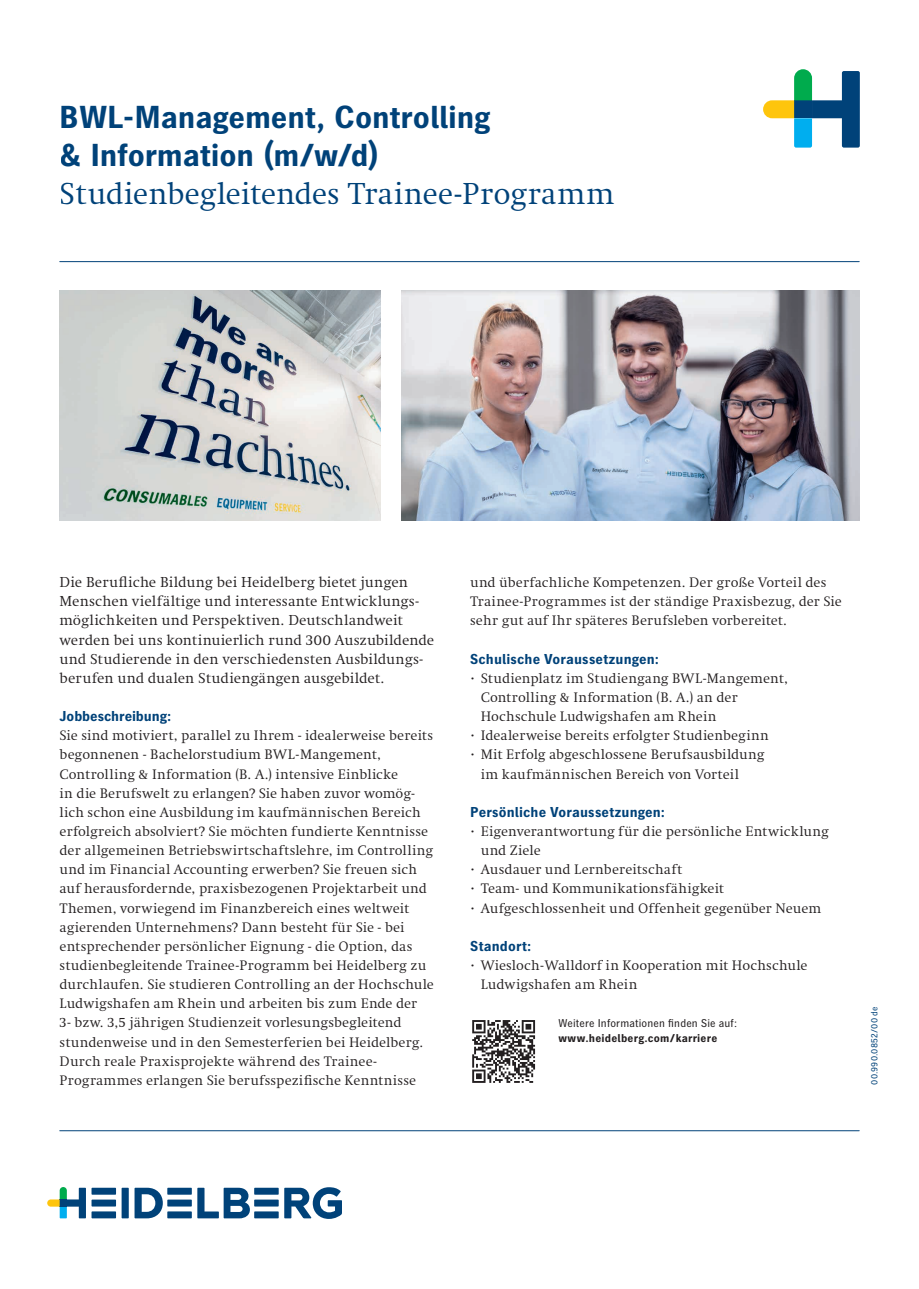
<style>
.page{position:relative;width:919px;height:1289px;background:#fff}
.page>*{position:absolute;margin:0;border:0;box-sizing:border-box;transform-origin:0 0}
.t1{font:700 31.5px/38.2px "Heidelberg Gothic Ml";letter-spacing:-.005em;color:#004279}
.t2{font:31.5px "Heidelberg Antiqua ML";letter-spacing:-.005em;color:#004279}
._003_Copy_Text_A4_An{font:15px/19.2px "Heidelberg Antiqua ML";letter-spacing:.005em;color:#231f20}
._003_Copy_Text_A4_An-2{font:14.25px/19.2px "Heidelberg Antiqua ML";letter-spacing:.01em;color:#231f20}
._003_Copy_Headline_A{font:700 14.25px "Heidelberg Gothic Ml";letter-spacing:.01em;color:#004279}
.t3{font:11.25px "Heidelberg Gothic Ml";letter-spacing:.015em;color:#231f20}
.t4{font:700 11.25px "Heidelberg Gothic Ml";letter-spacing:.02em;color:#231f20}
._016_Imprint_Printnu{font:9px "Heidelberg Gothic Ml";letter-spacing:.03em;color:#004279}
.s1{font-size:7.5px}
</style>
<div class="page">
<svg style="left:763px;top:69px;width:96px;height:79px"></svg>
<svg style="left:134px;top:1187px;width:29px;height:31px"></svg>
<div style="left:122px;top:1187px;width:7px;height:31px;background:#004279"></div>
<div style="left:91px;top:1187px;width:25px;height:7px;background:#004279"></div>
<div style="left:91px;top:1199px;width:25px;height:7px;background:#004279"></div>
<div style="left:91px;top:1211px;width:25px;height:7px;background:#004279"></div>
<div style="left:167px;top:1187px;width:25px;height:7px;background:#004279"></div>
<div style="left:167px;top:1199px;width:25px;height:7px;background:#004279"></div>
<div style="left:167px;top:1211px;width:25px;height:7px;background:#004279"></div>
<svg style="left:197px;top:1187px;width:53px;height:31px"></svg>
<div style="left:254px;top:1187px;width:25px;height:7px;background:#004279"></div>
<div style="left:254px;top:1199px;width:25px;height:7px;background:#004279"></div>
<div style="left:254px;top:1211px;width:25px;height:7px;background:#004279"></div>
<svg style="left:284px;top:1187px;width:58px;height:31px"></svg>
<svg style="left:47px;top:1187px;width:39px;height:31px"></svg>
<img style="left:60px;top:290px;width:320px;height:231px">
<img style="left:401px;top:290px;width:458px;height:231px">
<hr style="left:60px;top:1130px;width:799px;height:1px;background:#004279">
<hr style="left:60px;top:261px;width:799px;height:1px;background:#004279">
<svg style="left:472px;top:1020px;width:64px;height:63px"></svg>
<svg style="left:472px;top:1020px;width:63px;height:62px"></svg>
<h1 class="t1" style="left:60px;top:99px;width:431px">BWL-Management, Controlling &amp; Information (m/w/d)</h1>
<h1 class="t2" style="left:60px;top:176px;width:556px">Studienbegleitendes Trainee-Programm</h1>
<p class="_003_Copy_Text_A4_An" style="left:60px;top:572px;width:376px">Die Berufliche Bildung bei Heidelberg bietet jungen Menschen vielfältige und interessante Entwicklungs&shy;möglichkeiten und Perspektiven. Deutschlandweit werden bei uns kontinuierlich rund 300 Auszubildende und Studierende in den verschiedensten Ausbildungs&shy;berufen und dualen Studiengängen ausgebildet.</p>
<p class="_003_Copy_Headline_A" style="left:60px;top:708px;width:113px">Jobbeschreibung:</p>
<p class="_003_Copy_Text_A4_An-2" style="left:60px;top:726px;width:376px">Sie sind motiviert, parallel zu Ihrem - idealerweise bereits begonnenen - Bachelorstudium BWL - Mangement, Controlling &amp; Information (B. A.) intensive Einblicke<br>in die Berufswelt zu erlangen? Sie haben zuvor womög&shy;lich schon eine Ausbildung im kaufmännischen Bereich erfolgreich absolviert? Sie möchten fundierte Kenntnisse der allgemeinen Betriebswirtschaftslehre, im Controlling und im Financial Accounting erwerben? Sie freuen sich auf herausfordernde, praxisbezogenen Projektarbeit und Themen, vorwiegend im Finanzbereich eines weltweit agierenden Unternehmens? Dann besteht für Sie - bei entsprechender persönlicher Eignung - die Option, das studienbegleitende Trainee-Programm bei Heidelberg zu durchlaufen. Sie studieren Controlling an der Hochschule Ludwigshafen am Rhein und arbeiten bis zum Ende der<br>3- bzw. 3,5 jährigen Studienzeit vorlesungsbegleitend stundenweise und in den Semesterferien bei Heidelberg.<br>Durch reale Praxisprojekte während des Trainee-Programmes erlangen Sie berufsspezifische Kenntnisse</p>
<p class="_003_Copy_Text_A4_An-2" style="left:470px;top:573px;width:373px">und überfachliche Kompetenzen. Der große Vorteil des<br>Trainee-Programmes ist der ständige Praxisbezug, der Sie sehr gut auf Ihr späteres Berufsleben vorbereitet.</p>
<p class="_003_Copy_Headline_A" style="left:470px;top:650px;width:190px">Schulische Voraussetzungen:</p>
<p class="_003_Copy_Text_A4_An-2" style="left:480px;top:668px;width:309px;text-indent:-11px"><span class="s1">•</span> Studienplatz im Studiengang BWL-Mangement,<br>Controlling &amp; Information (B. A.) an der<br>Hochschule Ludwigshafen am Rhein</p>
<p class="_003_Copy_Text_A4_An-2" style="left:470px;top:726px;width:300px"><span class="s1">•</span> Idealerweise bereits erfolgter Studienbeginn</p>
<p class="_003_Copy_Text_A4_An-2" style="left:480px;top:745px;width:285px;text-indent:-11px"><span class="s1">•</span> Mit Erfolg abgeschlossene Berufsausbildung im kaufmännischen Bereich von Vorteil</p>
<p class="_003_Copy_Headline_A" style="left:470px;top:804px;width:196px">Persönliche Voraussetzungen:</p>
<p class="_003_Copy_Text_A4_An-2" style="left:480px;top:821px;width:349px;text-indent:-11px"><span class="s1">•</span> Eigenverantwortung für die persönliche Entwicklung und Ziele</p>
<p class="_003_Copy_Text_A4_An-2" style="left:470px;top:860px;width:213px"><span class="s1">•</span> Ausdauer und Lernbereitschaft</p>
<p class="_003_Copy_Text_A4_An-2" style="left:470px;top:879px;width:255px"><span class="s1">•</span> Team- und Kommunikationsfähigkeit</p>
<p class="_003_Copy_Text_A4_An-2" style="left:470px;top:898px;width:353px"><span class="s1">•</span> Aufgeschlossenheit und Offenheit gegenüber Neuem</p>
<p class="_003_Copy_Headline_A" style="left:470px;top:937px;width:63px">Standort:</p>
<p class="_003_Copy_Text_A4_An-2" style="left:480px;top:955px;width:328px;text-indent:-11px"><span class="s1">•</span> Wiesloch - Walldorf in Kooperation mit Hochschule<br>Ludwigshafen am Rhein</p>
<p class="t3" style="left:558px;top:1017px;width:180px">Weitere Informationen finden Sie auf:</p>
<p class="t4" style="left:558px;top:1032px;width:160px">www.heidelberg.com/karriere</p>
<p class="_016_Imprint_Printnu" style="left:869px;top:1084px;width:80px;rotate:-90deg">00.990.0852/00 de</p>
</div>
